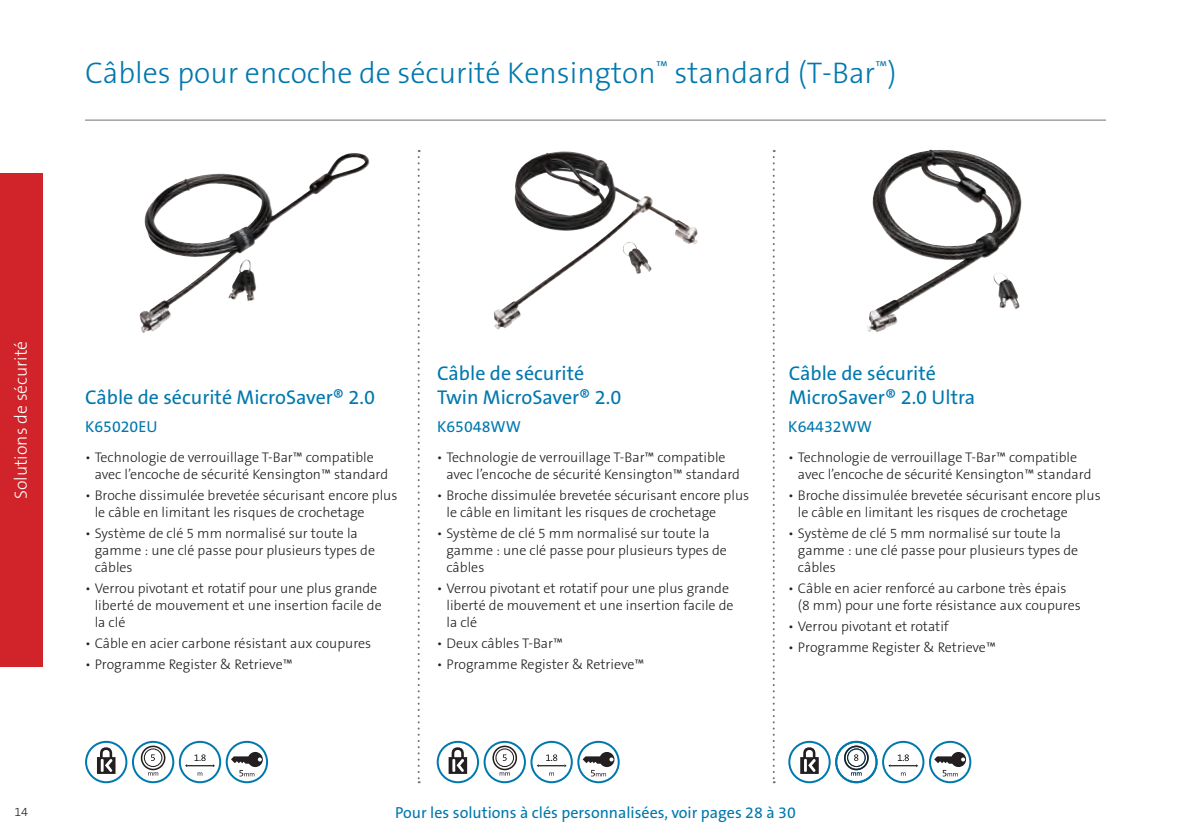
<style>
.page{position:relative;width:1191px;height:840px;background:#fff}
.page>*{position:absolute;margin:0;border:0;box-sizing:border-box;transform-origin:0 0}
.Page_Header_L{font:30px "The Sans KENSINGTON3 Li";color:#0078ae}
.t1{font:20px/24px "The Sans KENSINGTON5 Rg";color:#0078ae}
.t2{font:17.6px "The Sans KENSINGTON3 Li";color:#fff}
._10pt_Kensington_bod{font:16px "The Sans KENSINGTON5 Rg";color:#0078ae}
.t3{font:14px/16.8px "The Sans KENSINGTON3 Li";color:#231f20}
.t4{font:12.4px "The Sans KENSINGTON3 Li";color:#231f20}
</style>
<div class="page">
<hr style="left:85px;top:119px;width:1021px;height:1px;background:#717174">
<svg style="left:418px;top:150px;width:2px;height:632px"></svg>
<svg style="left:772px;top:150px;width:2px;height:632px"></svg>
<div style="left:0;top:173px;width:43px;height:493px;background:#d1232a"></div>
<img style="left:867px;top:149px;width:155px;height:183px">
<svg style="left:888px;top:754px;width:30px;height:12px"></svg>
<div style="left:882px;top:740px;width:42px;height:42px;border:2px solid #0078ae;border-radius:50%"></div>
<svg style="left:800px;top:747px;width:18px;height:26px"></svg>
<div style="left:788px;top:740px;width:42px;height:42px;border:2px solid #0078ae;border-radius:50%"></div>
<svg style="left:934px;top:751px;width:32px;height:25px"></svg>
<div style="left:929px;top:740px;width:42px;height:42px;border:2px solid #0078ae;border-radius:50%"></div>
<svg style="left:851px;top:772px;width:10px;height:3px"></svg>
<div style="left:835px;top:740px;width:42px;height:42px;border:2px solid #0078ae;border-radius:50%"></div>
<div style="left:844px;top:745px;width:24px;height:24px;border:2px solid #231f20;border-radius:50%"></div>
<div style="left:847px;top:748px;width:18px;height:18px;border:1px solid #231f20;border-radius:50%"></div>
<svg style="left:854px;top:754px;width:4px;height:6px"></svg>
<img style="left:140px;top:154px;width:208px;height:179px">
<svg style="left:148px;top:772px;width:10px;height:3px"></svg>
<div style="left:132px;top:740px;width:42px;height:42px;border:2px solid #0078ae;border-radius:50%"></div>
<div style="left:141px;top:745px;width:24px;height:24px;border:2px solid #231f20;border-radius:50%"></div>
<div style="left:144px;top:748px;width:18px;height:18px;border:1px solid #231f20;border-radius:50%"></div>
<svg style="left:151px;top:754px;width:4px;height:6px"></svg>
<svg style="left:185px;top:754px;width:30px;height:12px"></svg>
<svg style="left:198px;top:772px;width:4px;height:3px"></svg>
<div style="left:179px;top:740px;width:42px;height:42px;border:2px solid #0078ae;border-radius:50%"></div>
<svg style="left:97px;top:747px;width:18px;height:26px"></svg>
<div style="left:85px;top:740px;width:42px;height:42px;border:2px solid #0078ae;border-radius:50%"></div>
<svg style="left:231px;top:751px;width:32px;height:25px"></svg>
<div style="left:226px;top:740px;width:42px;height:42px;border:2px solid #0078ae;border-radius:50%"></div>
<img style="left:494px;top:151px;width:204px;height:179px">
<div style="left:483px;top:740px;width:43px;height:42px;border:2px solid #0078ae;border-radius:50%"></div>
<div style="left:492px;top:745px;width:25px;height:24px;border:2px solid #231f20;border-radius:50%"></div>
<div style="left:495px;top:748px;width:19px;height:18px;border:1px solid #231f20;border-radius:50%"></div>
<svg style="left:499px;top:772px;width:11px;height:3px"></svg>
<svg style="left:503px;top:754px;width:4px;height:6px"></svg>
<svg style="left:537px;top:754px;width:29px;height:12px"></svg>
<svg style="left:549px;top:772px;width:5px;height:3px"></svg>
<div style="left:530px;top:740px;width:43px;height:42px;border:2px solid #0078ae;border-radius:50%"></div>
<svg style="left:448px;top:747px;width:19px;height:26px"></svg>
<div style="left:437px;top:740px;width:42px;height:42px;border:2px solid #0078ae;border-radius:50%"></div>
<svg style="left:582px;top:751px;width:32px;height:25px"></svg>
<div style="left:577px;top:740px;width:42px;height:42px;border:2px solid #0078ae;border-radius:50%"></div>
<p class="Page_Header_L" style="left:85px;top:57px;width:813px">Câbles pour encoche de sécurité Kensington<sup>™</sup> standard (T-Bar<sup>™</sup>)</p>
<p class="t2" style="left:11px;top:499px;width:160px;rotate:-90deg">Solutions de sécurité</p>
<p class="t4" style="left:14px;top:804px;width:15px">14</p>
<p class="t1" style="left:85px;top:386px;width:291px">Câble de sécurité MicroSaver® 2.0</p>
<p class="_10pt_Kensington_bod" style="left:85px;top:417px;width:74px">K65020EU</p>
<p class="t3" style="left:95px;top:449px;width:295px;text-indent:-10px">• Technologie de verrouillage T-Bar™ compatible avec l’encoche de sécurité Kensington™ standard</p>
<p class="t3" style="left:95px;top:487px;width:304px;text-indent:-10px">• Broche dissimulée brevetée sécurisant encore plus le câble en limitant les risques de crochetage</p>
<p class="t3" style="left:95px;top:525px;width:282px;text-indent:-10px">• Système de clé 5 mm normalisé sur toute la gamme : une clé passe pour plusieurs types de câbles</p>
<p class="t3" style="left:95px;top:579px;width:288px;text-indent:-10px">• Verrou pivotant et rotatif pour une plus grande liberté de mouvement et une insertion facile de la clé</p>
<p class="t3" style="left:85px;top:634px;width:287px">• Câble en acier carbone résistant aux coupures</p>
<p class="t3" style="left:85px;top:655px;width:209px">• Programme Register &amp; Retrieve™</p>
<p class="t1" style="left:437px;top:362px;width:186px">Câble de sécurité<br>Twin MicroSaver® 2.0</p>
<p class="_10pt_Kensington_bod" style="left:437px;top:417px;width:85px">K65048WW</p>
<p class="t3" style="left:446px;top:449px;width:295px;text-indent:-10px">• Technologie de verrouillage T-Bar™ compatible avec l’encoche de sécurité Kensington™ standard</p>
<p class="t3" style="left:446px;top:487px;width:304px;text-indent:-10px">• Broche dissimulée brevetée sécurisant encore plus le câble en limitant les risques de crochetage</p>
<p class="t3" style="left:446px;top:525px;width:282px;text-indent:-10px">• Système de clé 5 mm normalisé sur toute la gamme : une clé passe pour plusieurs types de câbles</p>
<p class="t3" style="left:446px;top:579px;width:288px;text-indent:-10px">• Verrou pivotant et rotatif pour une plus grande liberté de mouvement et une insertion facile de la clé</p>
<p class="t3" style="left:437px;top:634px;width:128px">• Deux câbles T-Bar™</p>
<p class="t3" style="left:437px;top:655px;width:209px">• Programme Register &amp; Retrieve™</p>
<p class="t1" style="left:788px;top:362px;width:149px">Câble de sécurité</p>
<p class="t1" style="left:788px;top:386px;width:188px">MicroSaver® 2.0 Ultra</p>
<p class="_10pt_Kensington_bod" style="left:788px;top:418px;width:85px">K64432WW</p>
<p class="t3" style="left:798px;top:449px;width:295px;text-indent:-10px">• Technologie de verrouillage T-Bar™ compatible avec l’encoche de sécurité Kensington™ standard</p>
<p class="t3" style="left:798px;top:487px;width:304px;text-indent:-10px">• Broche dissimulée brevetée sécurisant encore plus le câble en limitant les risques de crochetage</p>
<p class="t3" style="left:798px;top:525px;width:282px;text-indent:-10px">• Système de clé 5 mm normalisé sur toute la gamme : une clé passe pour plusieurs types de câbles</p>
<p class="t3" style="left:798px;top:579px;width:284px;text-indent:-10px">• Câble en acier renforcé au carbone très épais (8 mm) pour une forte résistance aux coupures</p>
<p class="t3" style="left:788px;top:617px;width:162px">• Verrou pivotant et rotatif</p>
<p class="t3" style="left:788px;top:639px;width:209px">• Programme Register &amp; Retrieve™</p>
<p class="_10pt_Kensington_bod" style="left:395px;top:803px;width:402px">Pour les solutions à clés personnalisées, voir pages 28 à 30</p>
</div>
